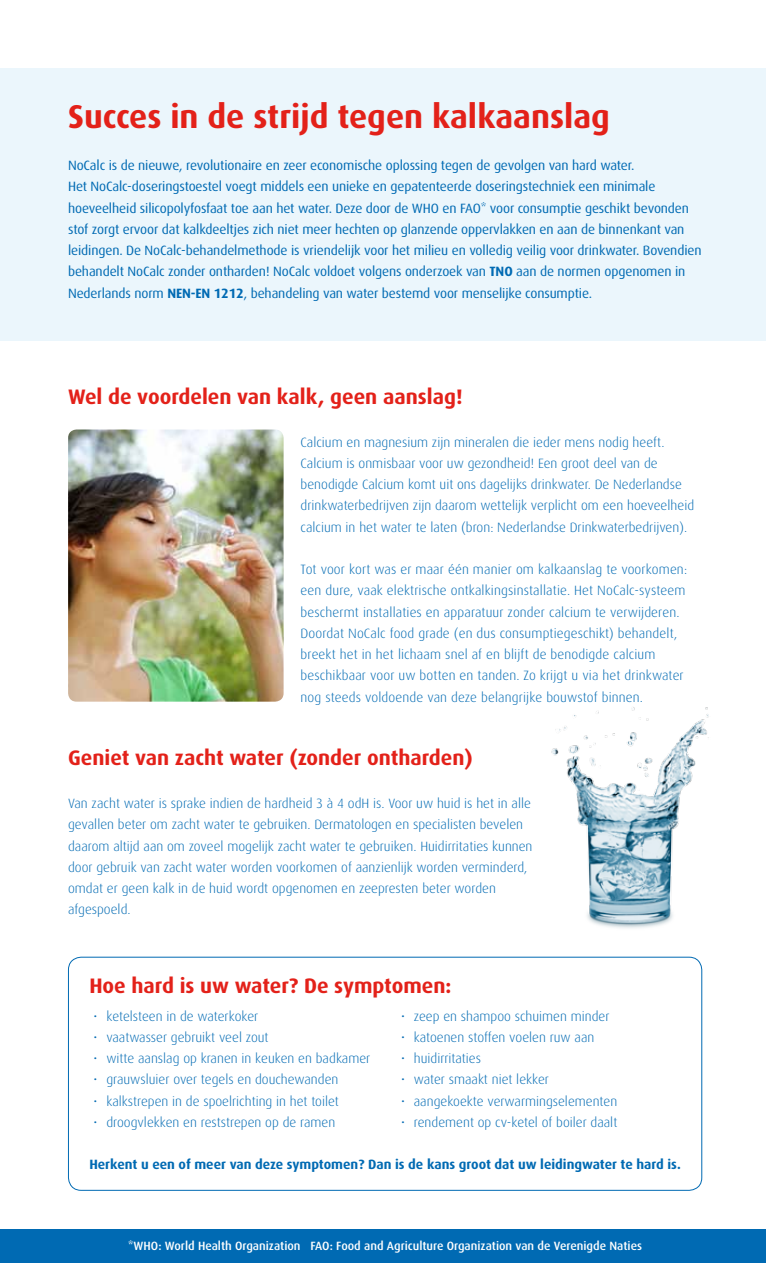
<style>
.page{position:relative;width:766px;height:1263px;background:#fff}
.page>*{position:absolute;margin:0;border:0;box-sizing:border-box;transform-origin:0 0}
.t1{font:700 33px "Dax";color:#e32119}
.t2{font:700 21px "Dax";color:#e32119}
.t3{font:300 13.5px/21.3px "Dax";color:#006ab3}
.t4{font:13.5px/21.3px "Dax";letter-spacing:-.01em;color:#006ab3}
.t5{font:700 13.5px "Dax";color:#006ab3}
.t6{font:500 12px "Dax";color:#fff}
.s1{font-weight:700}
</style>
<div class="page">
<div style="left:0;top:1229px;width:765px;height:34px;background:#006ab3"></div>
<div style="left:0;top:68px;width:765px;height:272px;background:#ebf6fc"></div>
<img style="left:68px;top:429px;width:215px;height:273px">
<div style="left:68px;top:957px;width:634px;height:234px;border:1px solid #006ab3;border-radius:13px"></div>
<img style="left:551px;top:707px;width:158px;height:221px">
<h1 class="t1" style="left:68px;top:98px;width:543px">Succes in de strijd tegen kalkaanslag</h1>
<p class="t4" style="left:68px;top:155px;width:634px">NoCalc is de nieuwe, revolutionaire en zeer economische oplossing tegen de gevolgen van hard water.<br>Het NoCalc-doseringstoestel voegt middels een unieke en gepatenteerde doseringstechniek een minimale hoeveelheid silicopolyfosfaat toe aan het water. Deze door de WHO en FAO* voor consumptie geschikt bevonden stof zorgt ervoor dat kalkdeeltjes zich niet meer hechten op glanzende oppervlakken en aan de binnenkant van leidingen. De NoCalc-behandelmethode is vriendelijk voor het milieu en volledig veilig voor drinkwater. Bovendien behandelt NoCalc zonder ontharden! NoCalc voldoet volgens onderzoek van <span class="s1">TNO</span> aan de normen opgenomen in Nederlands norm <span class="s1">NEN-EN 1212</span>, behandeling van water bestemd voor menselijke consumptie.</p>
<h2 class="t2" style="left:68px;top:385px;width:396px">Wel de voordelen van kalk, geen aanslag!</h2>
<p class="t3" style="left:300px;top:431px;width:395px">Calcium en magnesium zijn mineralen die ieder mens nodig heeft.<br>Calcium is onmisbaar voor uw gezondheid! Een groot deel van de benodigde Calcium komt uit ons dagelijks drinkwater. De Nederlandse drinkwaterbedrijven zijn daarom wettelijk verplicht om een hoeveelheid calcium in het water te laten (bron: Nederlandse Drinkwaterbedrijven).</p>
<p class="t3" style="left:300px;top:559px;width:388px">Tot voor kort was er maar één manier om kalkaanslag te voorkomen: een dure, vaak elektrische ontkalkingsinstallatie. Het NoCalc-systeem beschermt installaties en apparatuur zonder calcium te verwijderen.<br>Doordat NoCalc food grade (en dus consumptiegeschikt) behandelt, breekt het in het lichaam snel af en blijft de benodigde calcium beschikbaar voor uw botten en tanden. Zo krijgt u via het drinkwater nog steeds voldoende van deze belangrijke bouwstof binnen.</p>
<h2 class="t2" style="left:68px;top:746px;width:406px">Geniet van zacht water (zonder ontharden)</h2>
<p class="t3" style="left:68px;top:793px;width:466px">Van zacht water is sprake indien de hardheid 3 à 4 odH is. Voor uw huid is het in alle gevallen beter om zacht water te gebruiken. Dermatologen en specialisten bevelen daarom altijd aan om zoveel mogelijk zacht water te gebruiken. Huidirritaties kunnen door gebruik van zacht water worden voorkomen of aanzienlijk worden verminderd, omdat er geen kalk in de huid wordt opgenomen en zeepresten beter worden afgespoeld.</p>
<h2 class="t2" style="left:89px;top:974px;width:363px">Hoe hard is uw water? De symptomen:</h2>
<p class="t3" style="left:94px;top:1005px;width:166px">• ketelsteen in de waterkoker</p>
<p class="t3" style="left:94px;top:1027px;width:176px">• vaatwasser gebruikt veel zout</p>
<p class="t3" style="left:94px;top:1048px;width:278px">• witte aanslag op kranen in keuken en badkamer</p>
<p class="t3" style="left:94px;top:1069px;width:246px">• grauwsluier over tegels en douchewanden</p>
<p class="t3" style="left:94px;top:1090px;width:247px">• kalkstrepen in de spoelrichting in het toilet</p>
<p class="t3" style="left:94px;top:1112px;width:243px">• droogvlekken en reststrepen op de ramen</p>
<p class="t3" style="left:401px;top:1005px;width:210px">• zeep en shampoo schuimen minder</p>
<p class="t3" style="left:401px;top:1027px;width:195px">• katoenen stoffen voelen ruw aan</p>
<p class="t3" style="left:401px;top:1048px;width:81px">• huidirritaties</p>
<p class="t3" style="left:401px;top:1069px;width:149px">• water smaakt niet lekker</p>
<p class="t3" style="left:401px;top:1090px;width:218px">• aangekoekte verwarmingselementen</p>
<p class="t3" style="left:401px;top:1112px;width:218px">• rendement op cv-ketel of boiler daalt</p>
<p class="t5" style="left:89px;top:1157px;width:593px">Herkent u een of meer van deze symptomen? Dan is de kans groot dat uw leidingwater te hard is.</p>
<p class="t6" style="left:128px;top:1239px;width:515px">*WHO: World Health Organization FAO: Food and Agriculture Organization van de Verenigde Naties</p>
</div>
